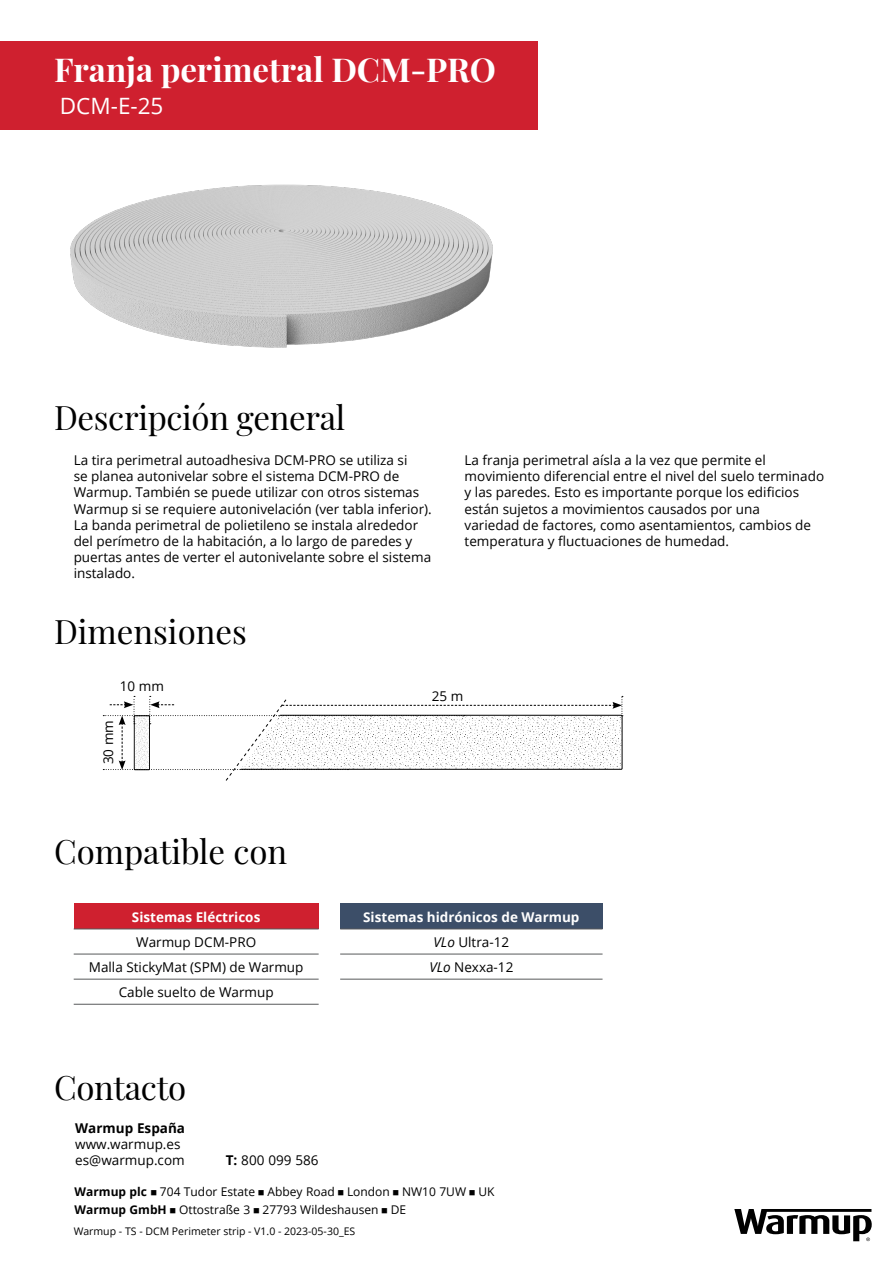
<style>
.page{position:relative;width:893px;height:1263px;background:#fff}
.page>*{position:absolute;margin:0;border:0;box-sizing:border-box;transform-origin:0 0}
.t1{font:33px "Playfair Display";letter-spacing:-.01em;color:#000}
.t2{font:700 33px "Playfair Display";color:#fff}
.t3{font:22.5px "Open Sans";color:#fff}
.t4{font:13.5px/16.2px "Open Sans";color:#000}
.t5{font:700 13.5px "Open Sans";color:#fff}
.t6{font:700 13.5px "Open Sans";color:#000}
.t7{font:12px/17.2px "Open Sans";color:#000}
.t8{font:10.5px "Open Sans";color:#000}
.s1{font-style:italic}
.s2{font-weight:700}
</style>
<div class="page">
<div style="left:0;top:42px;width:537px;height:88px;background:#cf202f"></div>
<svg style="left:734px;top:1209px;width:138px;height:32px"></svg>
<img style="left:70px;top:184px;width:423px;height:164px">
<svg style="left:103px;top:696px;width:520px;height:85px"></svg>
<div style="left:74px;top:904px;width:245px;height:25px;background:#cf202f"></div>
<div style="left:340px;top:904px;width:263px;height:25px;background:#3c4e68"></div>
<hr style="left:74px;top:929px;width:245px;height:1px;background:#58595b">
<hr style="left:340px;top:929px;width:263px;height:1px;background:#58595b">
<hr style="left:74px;top:954px;width:245px;height:1px;background:#58595b">
<hr style="left:340px;top:954px;width:263px;height:1px;background:#58595b">
<hr style="left:74px;top:979px;width:245px;height:1px;background:#58595b">
<hr style="left:340px;top:979px;width:263px;height:1px;background:#58595b">
<hr style="left:74px;top:1004px;width:245px;height:1px;background:#58595b">
<h1 class="t2" style="left:54px;top:44px;width:443px">Franja perimetral DCM-PRO</h1>
<h2 class="t3" style="left:60px;top:90px;width:105px">DCM-E-25</h2>
<h1 class="t1" style="left:54px;top:392px;width:293px">Descripción general</h1>
<p class="t4" style="left:74px;top:452px;width:360px">La tira perimetral autoadhesiva DCM-PRO se utiliza si<br>se planea autonivelar sobre el sistema DCM-PRO de Warmup. También se puede utilizar con otros sistemas Warmup si se requiere autonivelación (ver tabla inferior).<br>La banda perimetral de polietileno se instala alrededor del perímetro de la habitación, a lo largo de paredes y puertas antes de verter el autonivelante sobre el sistema instalado.</p>
<p class="t4" style="left:465px;top:452px;width:361px">La franja perimetral aísla a la vez que permite el movimiento diferencial entre el nivel del suelo terminado y las paredes. Esto es importante porque los edificios están sujetos a movimientos causados por una<br>variedad de factores, como asentamientos, cambios de temperatura y fluctuaciones de humedad.</p>
<h1 class="t1" style="left:54px;top:606px;width:194px">Dimensiones</h1>
<p class="t4" style="left:120px;top:678px;width:46px">10 mm</p>
<p class="t4" style="left:100px;top:764px;width:46px;rotate:-90deg">30 mm</p>
<h1 class="t1" style="left:54px;top:826px;width:235px">Compatible con</h1>
<p class="t4" style="left:432px;top:688px;width:33px">25 m</p>
<p class="t5" style="left:132px;top:907px;width:130px">Sistemas Eléctricos</p>
<p class="t5" style="left:363px;top:907px;width:218px">Sistemas hidrónicos de Warmup</p>
<p class="t4" style="left:136px;top:933px;width:122px">Warmup DCM-PRO</p>
<p class="t4" style="left:433px;top:933px;width:77px"><span class="s1">VLo</span> Ultra-12</p>
<p class="t4" style="left:89px;top:958px;width:216px">Malla StickyMat (SPM) de Warmup</p>
<p class="t4" style="left:429px;top:958px;width:86px"><span class="s1">VLo</span> Nexxa-12</p>
<p class="t4" style="left:119px;top:983px;width:156px">Cable suelto de Warmup</p>
<h1 class="t1" style="left:54px;top:1061px;width:134px">Contacto</h1>
<p class="t6" style="left:75px;top:1118px;width:111px">Warmup España</p>
<p class="t4" style="left:75px;top:1135px;width:111px">www.warmup.es es@warmup.com</p>
<p class="t4" style="left:226px;top:1151px;width:94px"><span class="s2">T:</span> 800 099 586</p>
<p class="t7" style="left:75px;top:1183px;width:421px"><span class="s2">Warmup plc</span> ■ 704 Tudor Estate ■ Abbey Road ■ London ■ NW10 7UW ■ UK<br><span class="s2">Warmup GmbH</span> ■ Ottostraße 3 ■ 27793 Wildeshausen ■ DE</p>
<p class="t8" style="left:74px;top:1224px;width:283px">Warmup - TS - DCM Perimeter strip - V1.0 - 2023-05-30_ES</p>
</div>
